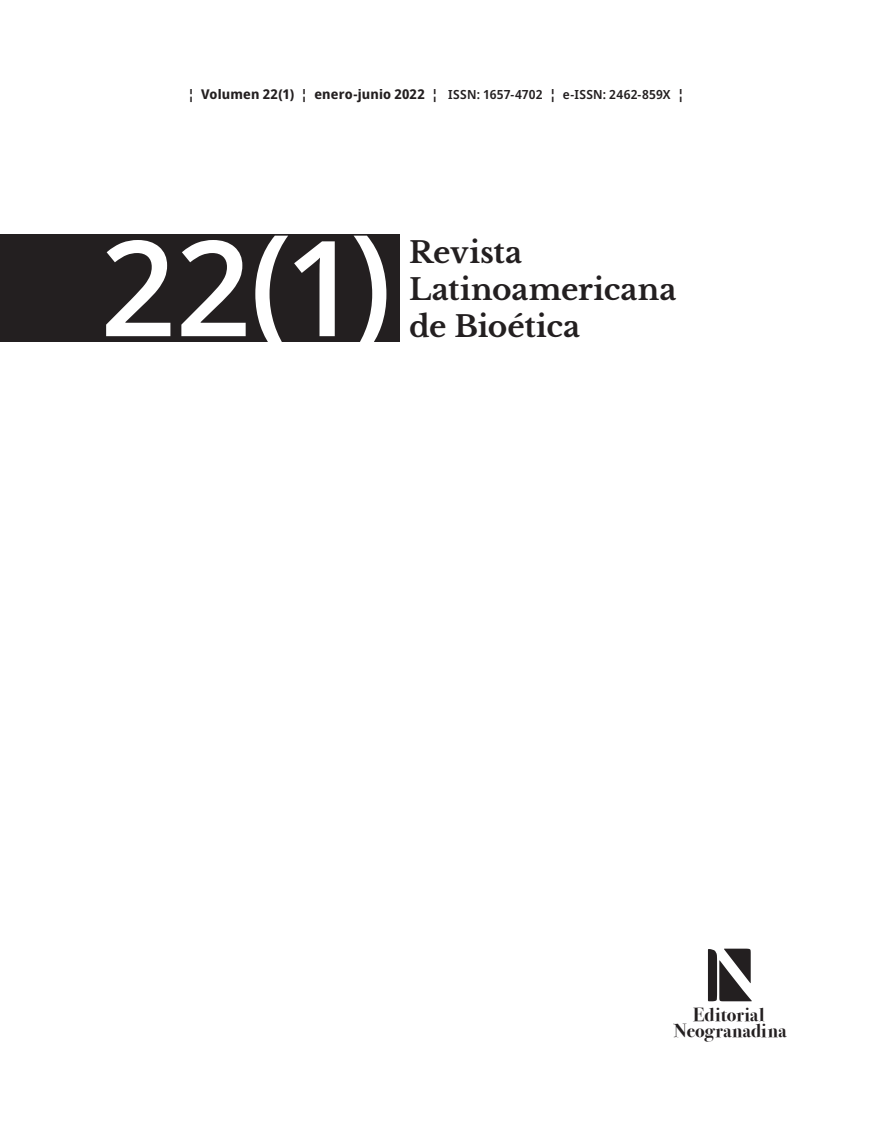
<style>
.page{position:relative;width:872px;height:1127px;background:#fff}
.page>*{position:absolute;margin:0;border:0;box-sizing:border-box;transform-origin:0 0}
.t1{font:600 132.75px "Open Sans";color:#fff}
.t2{font:700 29.7px/36.8px "Libre Baskerville";color:#231f20}
.t3{font:700 19.05px/15.6px "Bodoni Svty Two ITCTT";letter-spacing:.005em;color:#231f20;text-align:center}
.t4{font:700 13.5px "Noto Sans Display";letter-spacing:.01em;color:#231f20}
.s1{font-weight:600;font-size:12.6px}
</style>
<div class="page">
<div style="left:0;top:235px;width:400px;height:107px;background:#231f20"></div>
<svg style="left:708px;top:948px;width:44px;height:53px"></svg>
<p class="t4" style="left:188px;top:85px;width:498px">¦ Volumen 22(1) ¦ enero-junio 2022 ¦ <span class="s1">ISSN: 1657-4702</span> ¦ <span class="s1">e-ISSN: 2462-859X</span> ¦</p>
<h1 class="t1" style="left:100px;top:194px;width:293px">22(1)</h1>
<h2 class="t2" style="left:409px;top:234px;width:269px">Revista<br>Latinoamericana de Bioética</h2>
<h3 class="t3" style="left:674px;top:1007px;width:114px">Editorial<br>Neogranadina</h3>
</div>
